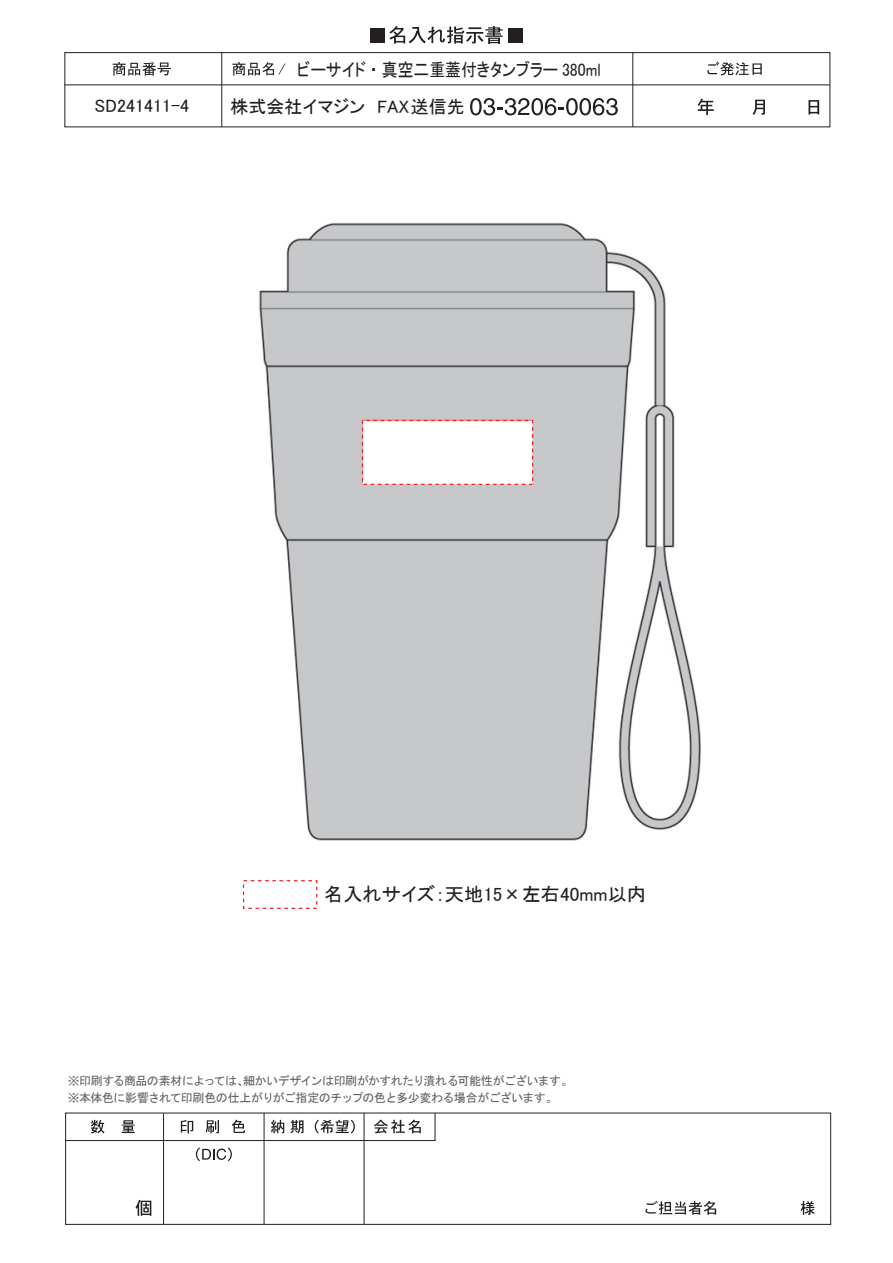
<style>
.page{position:relative;width:893px;height:1263px;background:#fff}
.page>*{position:absolute;margin:0;border:0;box-sizing:border-box;transform-origin:0 0}
.t1{font:19.2px "MS P Gothic";color:#231f20}
.t2{font:18px "MS P Gothic";color:#231f20}
.t3{font:18px "MS P Gothic";color:#231f20;scale:.88 1}
.t4{font:12px/17px "MS Gothic";letter-spacing:-.045em;color:#616164}
</style>
<div class="page">
<div style="left:65px;top:1113px;width:766px;height:112px;border:1px solid #231f20"></div>
<hr style="left:264px;top:1113px;width:1px;height:111px;background:#231f20">
<hr style="left:163px;top:1113px;width:1px;height:111px;background:#231f20">
<hr style="left:364px;top:1113px;width:1px;height:111px;background:#231f20">
<svg style="left:65px;top:1112px;width:371px;height:29px"></svg>
<svg style="left:196px;top:1147px;width:36px;height:14px"></svg>
<svg style="left:136px;top:1200px;width:15px;height:16px"></svg>
<svg style="left:645px;top:1201px;width:71px;height:14px"></svg>
<svg style="left:801px;top:1201px;width:14px;height:14px"></svg>
<div style="left:64px;top:52px;width:766px;height:75px;border:1px solid #231f20"></div>
<svg style="left:698px;top:99px;width:16px;height:16px"></svg>
<svg style="left:753px;top:100px;width:12px;height:15px"></svg>
<svg style="left:808px;top:100px;width:11px;height:15px"></svg>
<hr style="left:221px;top:53px;width:1px;height:74px;background:#231f20">
<div style="left:370px;top:28px;width:15px;height:14px;background:#231f20"></div>
<svg style="left:389px;top:26px;width:114px;height:18px"></svg>
<div style="left:508px;top:28px;width:15px;height:14px;background:#231f20"></div>
<svg style="left:470px;top:98px;width:148px;height:17px"></svg>
<hr style="left:632px;top:53px;width:1px;height:74px;background:#231f20">
<hr style="left:64px;top:84px;width:766px;height:1px;background:#231f20">
<div style="left:243px;top:880px;width:74px;height:29px;background:#fff;border:1px dashed #ee1d23"></div>
<svg style="left:113px;top:62px;width:58px;height:14px"></svg>
<svg style="left:232px;top:62px;width:53px;height:14px"></svg>
<svg style="left:707px;top:62px;width:55px;height:14px"></svg>
<img style="left:259px;top:222px;width:442px;height:619px">
<div style="left:362px;top:420px;width:171px;height:65px;background:#fff;border:1px dashed #ee1d23"></div>
<h2 class="t2" style="left:95px;top:96px;width:96px">SD241411-4</h2>
<h2 class="t3" style="left:297px;top:60px;width:347px">ビーサイド・真空二重蓋付きタンブラー 380ml</h2>
<h2 class="t2" style="left:231px;top:98px;width:236px">株式会社イマジン FAX送信先</h2>
<h1 class="t1" style="left:324px;top:884px;width:323px">名入れサイズ：天地15×左右40mm以内</h1>
<p class="t4" style="left:68px;top:1072px;width:507px">※印刷する商品の素材によっては、細かいデザインは印刷がかすれたり潰れる可能性がございます。※本体色に影響されて印刷色の仕上がりがご指定のチップの色と多少変わる場合がございます。</p>
</div>
